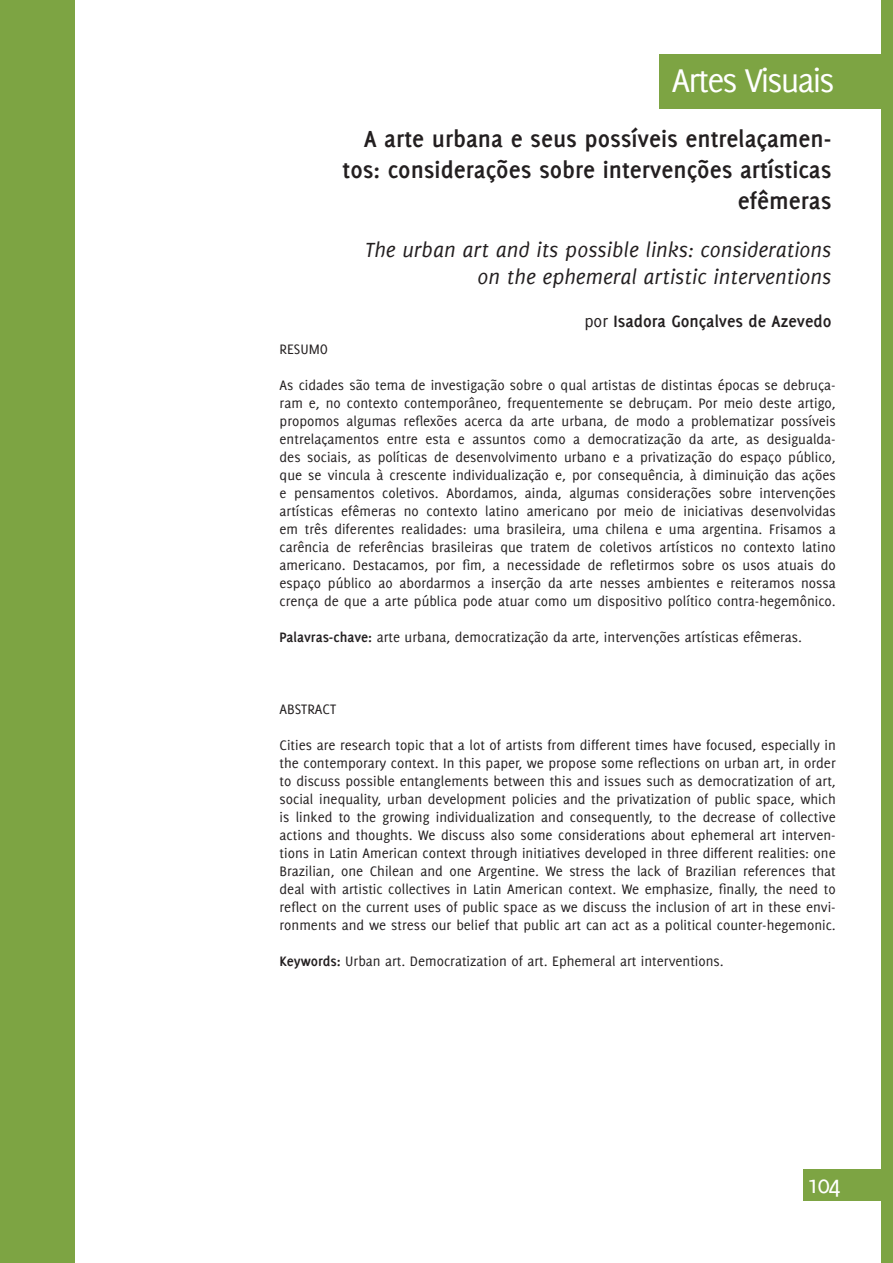
<style>
.page{position:relative;width:893px;height:1263px;background:#fff}
.page>*{position:absolute;margin:0;border:0;box-sizing:border-box;transform-origin:0 0}
.t1{font:36px "Delicious";letter-spacing:-.05em;color:#fff}
.t2{font:27px "Delicious";color:#fff}
.t3{font:700 25.5px/30.6px "Delicious";color:#231f20;text-align:right}
.t4{font:italic 22.5px/27px "Delicious";color:#231f20;text-align:right}
.t5{font:700 18px "Delicious";color:#231f20}
.t6{font:15px/18px "Delicious";color:#231f20;text-align:justify}
.s1{font-weight:400}
.s2{font-weight:700}
</style>
<div class="page">
<div style="left:804px;top:1169px;width:89px;height:32px;background:#7da443"></div>
<div style="left:0;top:0;width:74px;height:1263px;background:#7da443"></div>
<div style="left:660px;top:54px;width:233px;height:54px;background:#7da443"></div>
<div style="left:881px;top:0;width:12px;height:1263px;background:#7da443"></div>
<p class="t1" style="left:672px;top:60px;width:164px">Artes Visuais</p>
<p class="t3" style="left:343px;top:123px;width:490px">A arte urbana e seus possíveis entrelaçamen&shy;tos: considerações sobre intervenções artísticas efêmeras</p>
<p class="t4" style="left:366px;top:236px;width:467px">The urban art and its possible links: considerations on the ephemeral artistic interventions</p>
<p class="t5" style="left:584px;top:311px;width:249px"><span class="s1">por</span> Isadora Gonçalves de Azevedo</p>
<p class="t6" style="left:280px;top:340px;width:50px">RESUMO</p>
<p class="t6" style="left:280px;top:376px;width:558px">As cidades são tema de investigação sobre o qual artistas de distintas épocas se debruça&shy;ram e, no contexto contemporâneo, frequentemente se debruçam. Por meio deste artigo, propomos algumas reflexões acerca da arte urbana, de modo a problematizar possíveis entrelaçamentos entre esta e assuntos como a democratização da arte, as desigualda&shy;des sociais, as políticas de desenvolvimento urbano e a privatização do espaço público, que se vincula à crescente individualização e, por consequência, à diminuição das ações e pensamentos coletivos. Abordamos, ainda, algumas considerações sobre intervenções artísticas efêmeras no contexto latino americano por meio de iniciativas desenvolvidas em três diferentes realidades: uma brasileira, uma chilena e uma argentina. Frisamos a carência de referências brasileiras que tratem de coletivos artísticos no contexto latino americano. Destacamos, por fim, a necessidade de refletirmos sobre os usos atuais do espaço público ao abordarmos a inserção da arte nesses ambientes e reiteramos nossa crença de que a arte pública pode atuar como um dispositivo político contra-hegemônico.</p>
<p class="t6" style="left:280px;top:628px;width:524px"><span class="s2">Palavras-chave:</span> arte urbana, democratização da arte, intervenções artísticas efêmeras.</p>
<p class="t6" style="left:280px;top:700px;width:58px">ABSTRACT</p>
<p class="t6" style="left:280px;top:736px;width:558px">Cities are research topic that a lot of artists from different times have focused, especially in the contemporary context. In this paper, we propose some reflections on urban art, in order to discuss possible entanglements between this and issues such as democratization of art, social inequality, urban development policies and the privatization of public space, which is linked to the growing individualization and consequently, to the decrease of collective actions and thoughts. We discuss also some considerations about ephemeral art interven&shy;tions in Latin American context through initiatives developed in three different realities: one Brazilian, one Chilean and one Argentine. We stress the lack of Brazilian references that deal with artistic collectives in Latin American context. We emphasize, finally, the need to reflect on the current uses of public space as we discuss the inclusion of art in these envi&shy;ronments and we stress our belief that public art can act as a political counter-hegemonic.</p>
<p class="t6" style="left:280px;top:952px;width:446px"><span class="s2">Keywords:</span> Urban art. Democratization of art. Ephemeral art interventions.</p>
<p class="t2" style="left:807px;top:1168px;width:35px">104</p>
</div>
